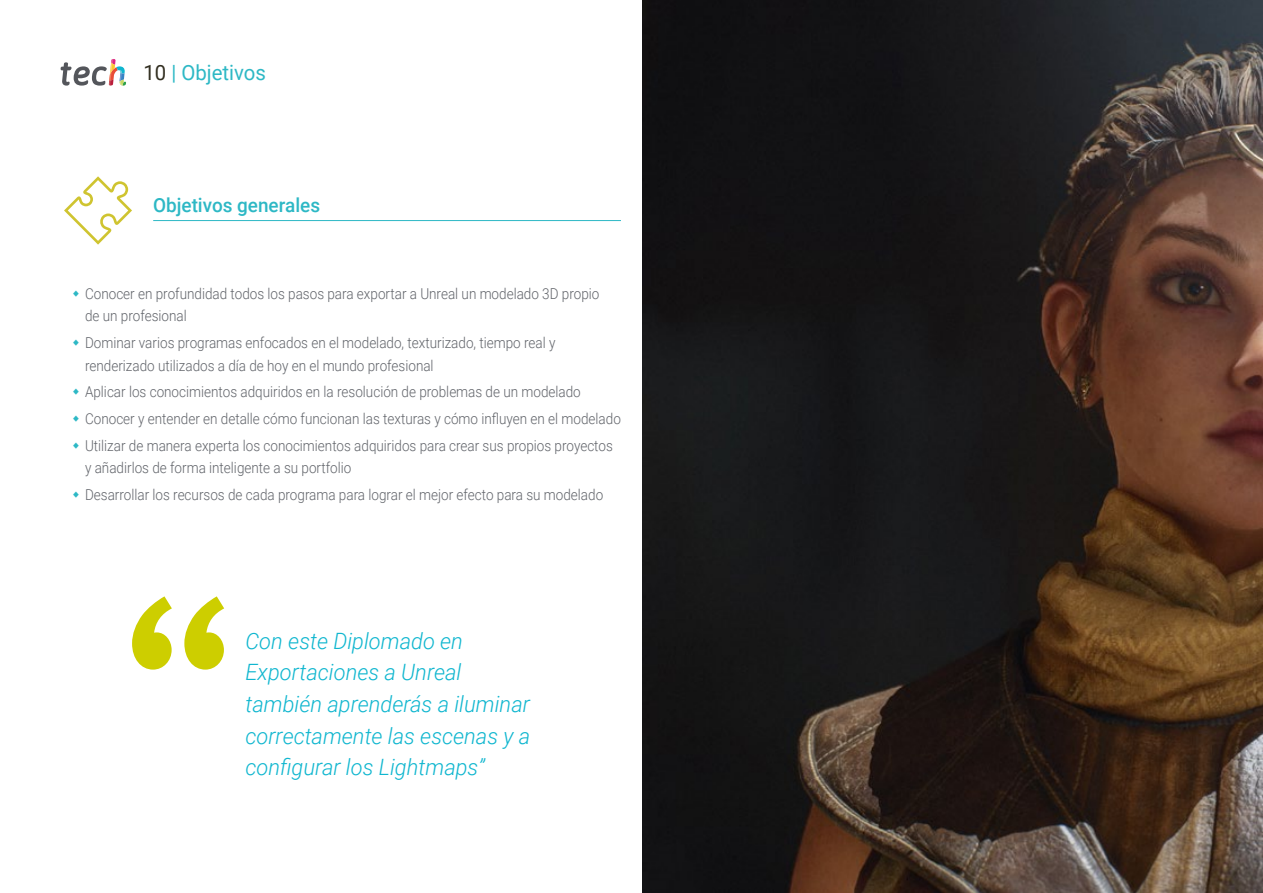
<style>
.page{position:relative;width:1263px;height:893px;background:#fff}
.page>*{position:absolute;margin:0;border:0;box-sizing:border-box;transform-origin:0 0}
.t1{font:italic 300 22.5px/31.5px "Roboto";color:#0fb6cf}
.t2{font:21px "Roboto";color:#2db8c5}
.t3{font:500 19.5px "Roboto";color:#2db8c5}
.t4{font:300 15px/26.7px "Roboto";color:#61646a;scale:.9 1}
.s1{color:#312e20}
</style>
<div class="page">
<hr style="left:153px;top:220px;width:468px;height:1px;background:#2db8c5">
<svg style="left:64px;top:176px;width:68px;height:69px"></svg>
<svg style="left:61px;top:59px;width:65px;height:27px"></svg>
<img style="left:642px;top:0;width:621px;height:893px">
<svg style="left:132px;top:596px;width:92px;height:74px"></svg>
<h2 class="t2" style="left:144px;top:57px;width:124px"><span class="s1">10</span> | Objetivos</h2>
<h3 class="t3" style="left:153px;top:192px;width:169px">Objetivos generales</h3>
<p class="t4" style="left:85px;top:282px;width:573px;line-height:22.5px">Conocer en profundidad todos los pasos para exportar a Unreal un modelado 3D propio de un profesional</p>
<p class="t4" style="left:85px;top:331px;width:524px;line-height:22.5px">Dominar varios programas enfocados en el modelado, texturizado, tiempo real y renderizado utilizados a día de hoy en el mundo profesional</p>
<p class="t4" style="left:85px;top:378px;width:597px">Aplicar los conocimientos adquiridos en la resolución de problemas de un modelado<br>Conocer y entender en detalle cómo funcionan las texturas y cómo influyen en el modelado<br>Utilizar de manera experta los conocimientos adquiridos para crear sus propios proyectos</p>
<p class="t4" style="left:85px;top:454px;width:577px">y añadirlos de forma inteligente a su portfolio<br>Desarrollar los recursos de cada programa para lograr el mejor efecto para su modelado</p>
<h1 class="t1" style="left:245px;top:624px;width:286px">Con este Diplomado en<br>Exportaciones a Unreal también aprenderás a iluminar correctamente las escenas y a configurar los Lightmaps”</h1>
</div>
